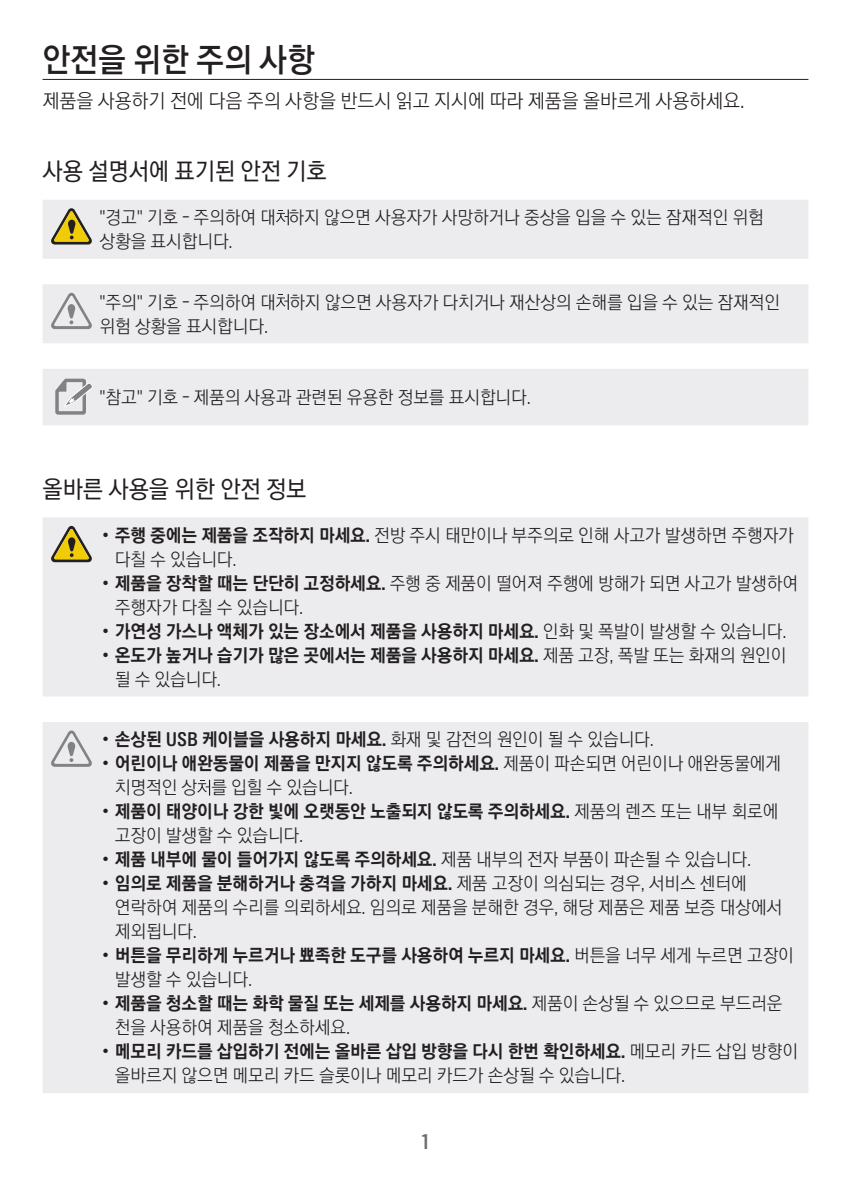
<style>
.page{position:relative;width:851px;height:1191px;background:#fff}
.page>*{position:absolute;margin:0;border:0;box-sizing:border-box;transform-origin:0 0}
.t1{font:33px "Inavi Rix Go B";letter-spacing:-.01em;color:#231f20;scale:.95 1}
.t2{font:24px "Inavi Rix Go M";letter-spacing:-.01em;color:#231f20;scale:.95 1}
.t3{font:19.5px "Inavi Rix Go L";letter-spacing:-.01em;color:#231f20}
.t4{font:19.5px "Inavi Rix Go EB";color:#6c6d70}
.t5{font:18px/24px "Inavi Rix Go L";letter-spacing:-.01em;color:#231f20}
.t6{font:18px "Inavi Rix Go EB";letter-spacing:-.01em;color:#231f20}
.s1{font-family:"Inavi Rix Go EB"}
.s2{font-family:"Inavi Rix Go L"}
</style>
<div class="page">
<hr style="left:43px;top:79px;width:765px;height:1px;background:#231f20">
<div style="left:43px;top:200px;width:765px;height:59px;background:#ececee"></div>
<svg style="left:51px;top:208px;width:41px;height:36px"></svg>
<svg style="left:276px;top:209px;width:13px;height:16px"></svg>
<div style="left:43px;top:284px;width:765px;height:59px;background:#ececee"></div>
<svg style="left:51px;top:293px;width:41px;height:36px"></svg>
<svg style="left:276px;top:294px;width:13px;height:16px"></svg>
<div style="left:43px;top:369px;width:765px;height:56px;background:#ececee"></div>
<svg style="left:54px;top:377px;width:38px;height:39px"></svg>
<div style="left:43px;top:517px;width:765px;height:179px;background:#ececee"></div>
<svg style="left:51px;top:526px;width:41px;height:36px"></svg>
<div style="left:43px;top:722px;width:765px;height:371px;background:#ececee"></div>
<svg style="left:51px;top:730px;width:41px;height:37px;background:#cfcfd1"></svg>
<svg style="left:197px;top:779px;width:13px;height:16px"></svg>
<h1 class="t1" style="left:43px;top:37px;width:288px">안전을 위한 주의 사항</h1>
<p class="t3" style="left:43px;top:87px;width:703px">제품을 사용하기 전에 다음 주의 사항을 반드시 읽고 지시에 따라 제품을 올바르게 사용하세요.</p>
<h2 class="t2" style="left:43px;top:155px;width:301px">사용 설명서에 표기된 안전 기호</h2>
<p class="t5" style="left:99px;top:205px;width:665px">"경고" 기호 - 주의하여 대 하지 않으면 사용자가 사망하거나 중상을 입을 수 있는 잠재적인 위험 상황을 표시합니다.</p>
<p class="t5" style="left:99px;top:290px;width:682px">"주의" 기호 - 주의하여 대 하지 않으면 사용자가 다치거나 재산상의 손해를 입을 수 있는 잠재적인 위험 상황을 표시합니다.</p>
<p class="t5" style="left:99px;top:385px;width:433px">"참고" 기호 - 제품의 사용과 관련된 유용한 정보를 표시합니다.</p>
<h2 class="t2" style="left:43px;top:472px;width:279px">올바른 사용을 위한 안전 정보</h2>
<p class="t5" style="left:115px;top:523px;width:680px;text-indent:-13px">• <span class="s1">주행 중에는 제품을 조작하지 마세요.</span> 전방 주시 태만이나 부주의로 인해 사고가 발생하면 주행자가 다칠 수 있습니다.</p>
<p class="t5" style="left:115px;top:571px;width:684px;text-indent:-13px">• <span class="s1">제품을 장착할 때는 단단히 고정하세요.</span> 주행 중 제품이 떨어져 주행에 방해가 되면 사고가 발생하여 주행자가 다칠 수 있습니다.</p>
<p class="t6" style="left:102px;top:619px;width:686px"><span class="s2">•</span> 가연성 가스나 액체가 있는 장소에서 제품을 사용하지 마세요. <span class="s2">인화 및 폭발이 발생할 수 있습니다.</span></p>
<p class="t6" style="left:102px;top:643px;width:686px"><span class="s2">•</span> 온도가 높거나 습기가 많은 곳에서는 제품을 사용하지 마세요. <span class="s2">제품 고장, 폭발 또는 화재의 원인이</span></p>
<p class="t5" style="left:115px;top:667px;width:108px">될 수 있습니다.</p>
<p class="t6" style="left:102px;top:727px;width:553px"><span class="s2">•</span> 손상된 USB 케이블을 사용하지 마세요. <span class="s2">화재 및 감전의 원인이 될 수 있습니다.</span></p>
<p class="t6" style="left:102px;top:751px;width:680px"><span class="s2">•</span> 어린이나 애완동물이 제품을 만지지 않도록 주의하세요. <span class="s2">제품이 파손되면 어린이나 애완동물에게</span></p>
<p class="t5" style="left:115px;top:775px;width:240px">치명적인 상 를 입힐 수 있습니다.</p>
<p class="t6" style="left:102px;top:799px;width:677px"><span class="s2">•</span> 제품이 태양이나 강한 빛에 오랫동안 노출되지 않도록 주의하세요. <span class="s2">제품의 렌즈 또는 내부 회로에</span></p>
<p class="t5" style="left:115px;top:823px;width:190px">고장이 발생할 수 있습니다.</p>
<p class="t5" style="left:102px;top:847px;width:650px">• <span class="s1">제품 내부에 물이 들어가지 않도록 주의하세요.</span> 제품 내부의 전자 부품이 파손될 수 있습니다.</p>
<p class="t6" style="left:102px;top:871px;width:646px"><span class="s2">•</span> 임의로 제품을 분해하거나 충격을 가하지 마세요. <span class="s2">제품 고장이 의심되는 경우, 서비스 센터에</span></p>
<p class="t5" style="left:115px;top:895px;width:669px">연락하여 제품의 수리를 의뢰하세요. 임의로 제품을 분해한 경우, 해당 제품은 제품 보증 대상에서 제외됩니다.</p>
<p class="t6" style="left:102px;top:943px;width:693px"><span class="s2">•</span> 버튼을 무리하게 누르거나 뾰족한 도구를 사용하여 누르지 마세요. <span class="s2">버튼을 너무 세게 누르면 고장이</span></p>
<p class="t5" style="left:115px;top:967px;width:139px">발생할 수 있습니다.</p>
<p class="t6" style="left:102px;top:991px;width:682px"><span class="s2">•</span> 제품을 청소할 때는 화학 물질 또는 세제를 사용하지 마세요. <span class="s2">제품이 손상될 수 있으므로 부드러운</span></p>
<p class="t5" style="left:115px;top:1015px;width:237px">천을 사용하여 제품을 청소하세요.</p>
<p class="t6" style="left:102px;top:1039px;width:697px"><span class="s2">•</span> 메모리 카드를 삽입하기 전에는 올바른 삽입 방향을 다시 한번 확인하세요. <span class="s2">메모리 카드 삽입 방향이</span></p>
<p class="t5" style="left:115px;top:1063px;width:512px">올바르지 않으면 메모리 카드 슬롯이나 메모리 카드가 손상될 수 있습니다.</p>
<p class="t4" style="left:421px;top:1128px;width:9px">1</p>
</div>
